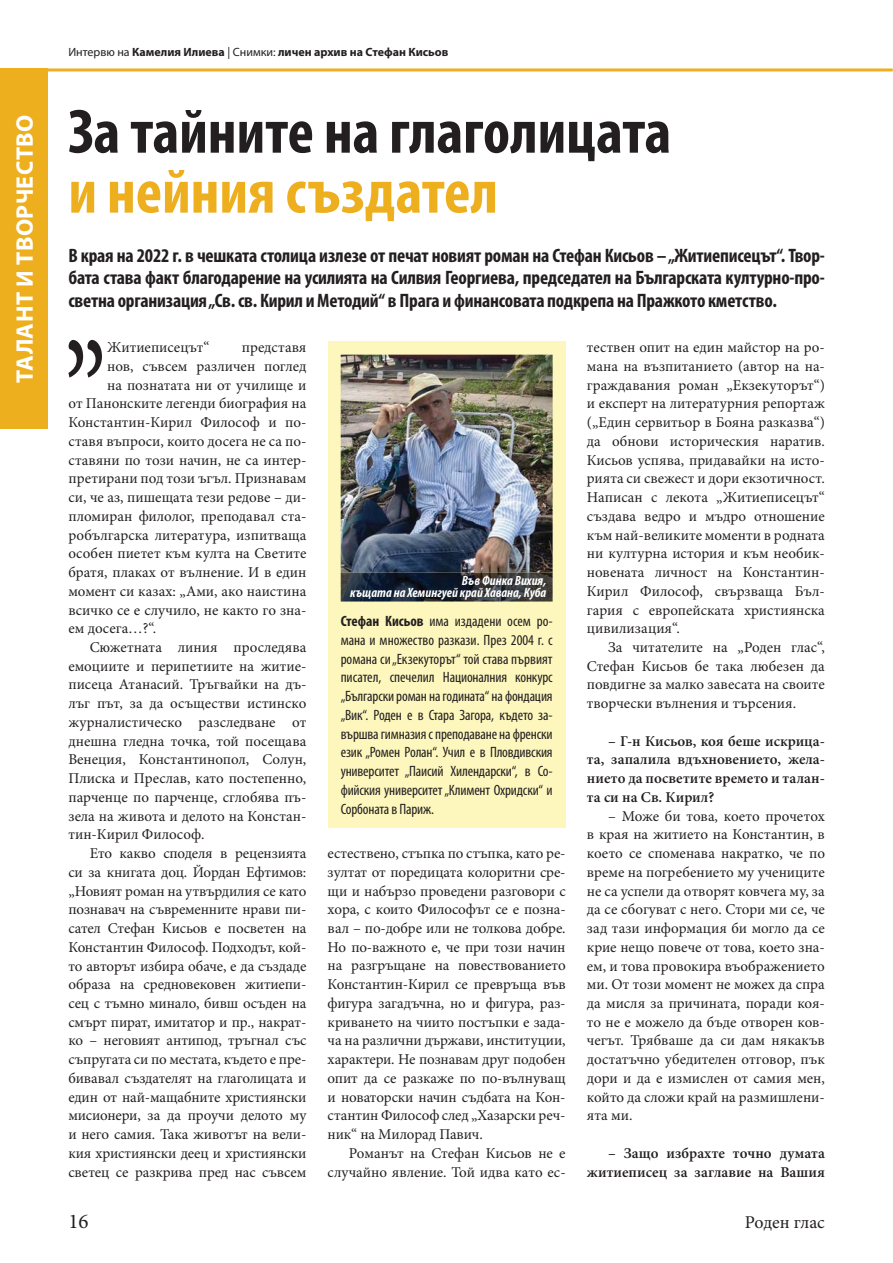
<style>
.page{position:relative;width:893px;height:1263px;background:#fff}
.page>*{position:absolute;margin:0;border:0;box-sizing:border-box;transform-origin:0 0}
.t1{font:158.25px "Minion Pro";color:#231f20;scale:.64 1}
.t2{font:700 condensed 63px "Myriad Pro";color:#231f20}
.t3{font:700 condensed 63px "Myriad Pro";color:#eeaf1f}
.t4{font:700 24px "Myriad Pro";letter-spacing:.02em;color:#fff}
.t5{font:21px "Minion Pro";color:#231f20}
.t6{font:700 condensed 19.5px/22.5px "Myriad Pro";letter-spacing:-.01em;color:#231f20;text-align:justify}
.t7{font:18px "Minion Pro";letter-spacing:-.005em;color:#231f20}
.t8{font:15px/18.8px "Minion Pro";color:#231f20;text-align:justify}
.t9{font:condensed 15px/18.8px "Myriad Pro";letter-spacing:-.01em;color:#231f20;text-align:justify}
.t10{font:600 15px/18.8px "Minion Pro";color:#231f20;text-align:justify}
.t11{font:italic 700 condensed 13.5px/12px "Myriad Pro";color:#fff;text-align:right}
.t12{font:700 12px "Myriad Pro";color:#231f20}
.s1{font-weight:400}
.s2{font-weight:700}
</style>
<div class="page">
<hr style="left:0;top:68px;width:892px;height:3px;background:#eeaf1f">
<div style="left:0;top:68px;width:47px;height:361px;background:#eeaf1f"></div>
<div style="left:328px;top:341px;width:238px;height:487px;background:#fdf7bd"></div>
<img style="left:341px;top:355px;width:212px;height:218px">
<img style="left:341px;top:573px;width:212px;height:29px">
<h3 class="t4" style="left:10px;top:383px;width:270px;rotate:-90deg">ТАЛАНТ И ТВОРЧЕСТВО</h3>
<p class="t12" style="left:68px;top:45px;width:381px"><span class="s1">Интервю на</span> Камелия Илиева <span class="s1">| Снимки:</span> личен архив на Стефан Кисьов</p>
<h2 class="t2" style="left:68px;top:94px;width:604px">За тайните на глаголицата</h2>
<h2 class="t3" style="left:68px;top:154px;width:431px">и нейния създател</h2>
<p class="t6" style="left:68px;top:244px;width:758px">В края на 2022 г. в чешката столица излезе от печат новият роман на Стефан Кисьов – „Житиеписецът“. Твор&shy;бата става факт благодарение на усилията на Силвия Георгиева, председател на Българската културно-про&shy;светна организация „Св. св. Кирил и Методий“ в Прага и финансовата подкрепа на Пражкото кметство.</p>
<h1 class="t1" style="left:63px;top:257px;width:70px">„</h1>
<p class="t8" style="left:107px;top:339px;width:104px">Житиеписецът“</p>
<p class="t8" style="left:242px;top:339px;width:66px">представя</p>
<p class="t8" style="left:587px;top:339px;width:240px">тествен опит на един майстор на ро&shy;мана на възпитанието (автор на на&shy;граждавания роман „Екзекуторът“) и експерт на литературния репортаж („Един сервитьор в Бояна разказва“) да обнови историческия наратив.<br>Кисьов успява, придавайки на исто&shy;рията си свежест и дори екзотичност.<br>Написан с лекота „Житиеписецът“ създава ведро и мъдро отношение към най-великите моменти в родната ни културна история и към необик&shy;новената личност на Константин-Кирил Философ, свързваща Бъл&shy;гария с европейската християнска цивилизация“.</p>
<p class="t8" style="left:587px;top:639px;width:240px;text-indent:21px">За читателите на „Роден глас“, Стефан Кисьов бе така любезен да повдигне за малко завесата на своите творчески вълнения и търсения.</p>
<p class="t10" style="left:587px;top:731px;width:239px;text-indent:21px">– Г-н Кисьов, коя беше искрица&shy;та, запалила вдъхновението, жела&shy;нието да посветите времето и талан&shy;та си на Св. Кирил?</p>
<p class="t8" style="left:587px;top:808px;width:240px;text-indent:21px">– Може би това, което прочетох в края на житието на Константин, в което се споменава накратко, че по време на погребението му учениците не са успели да отворят ковчега му, за да се сбогуват с него. Стори ми се, че зад тази информация би могло да се крие нещо повече от това, което зна&shy;ем, и това провокира въображението ми. От този момент не можех да спра да мисля за причината, поради коя&shy;то не е можело да бъде отворен ков&shy;чегът. Трябваше да си дам някакъв достатъчно убедителен отговор, пък дори и да е измислен от самия мен, който да сложи край на размишлени&shy;ята ми.</p>
<p class="t10" style="left:587px;top:1143px;width:240px;text-align:right">– Защо избрахте точно думата житиеписец за заглавие на Вашия</p>
<p class="t8" style="left:107px;top:358px;width:201px">нов, съвсем различен поглед</p>
<p class="t8" style="left:107px;top:377px;width:201px">на познатата ни от училище и</p>
<p class="t8" style="left:68px;top:395px;width:239px">от Панонските легенди биография на</p>
<p class="t8" style="left:68px;top:414px;width:239px">Константин-Кирил Философ и по-</p>
<p class="t8" style="left:68px;top:433px;width:239px">ставя въпроси, които досега не са по-</p>
<p class="t8" style="left:68px;top:452px;width:239px">ставяни по този начин, не са интер-</p>
<p class="t8" style="left:68px;top:470px;width:239px">претирани под този ъгъл. Признавам</p>
<p class="t8" style="left:68px;top:489px;width:239px">си, че аз, пишещата тези редове – ди-</p>
<p class="t8" style="left:68px;top:508px;width:239px">пломиран филолог, преподавал ста-</p>
<p class="t8" style="left:68px;top:527px;width:239px">робългарска литература, изпитваща</p>
<p class="t8" style="left:68px;top:545px;width:239px">особен пиетет към култа на Светите</p>
<p class="t8" style="left:68px;top:564px;width:239px">братя, плаках от вълнение. И в един</p>
<p class="t8" style="left:68px;top:583px;width:239px">момент си казах: „Ами, ако наистина</p>
<p class="t8" style="left:68px;top:602px;width:239px">всичко се е случило, не както го зна-</p>
<p class="t8" style="left:68px;top:620px;width:89px">ем досега…?“.</p>
<p class="t8" style="left:90px;top:639px;width:218px">Сюжетната линия проследява</p>
<p class="t8" style="left:68px;top:658px;width:239px">емоциите и перипетиите на житие-</p>
<p class="t8" style="left:68px;top:676px;width:240px">писеца Атанасий. Тръгвайки на дъ-</p>
<p class="t8" style="left:68px;top:695px;width:239px">лъг път, за да осъществи истинско</p>
<p class="t8" style="left:68px;top:714px;width:239px">журналистическо разследване от</p>
<p class="t8" style="left:68px;top:733px;width:239px">днешна гледна точка, той посещава</p>
<p class="t8" style="left:68px;top:751px;width:239px">Венеция, Константинопол, Солун,</p>
<p class="t8" style="left:68px;top:770px;width:239px">Плиска и Преслав, като постепенно,</p>
<p class="t8" style="left:68px;top:789px;width:240px">парченце по парченце, сглобява пъ-</p>
<p class="t8" style="left:68px;top:808px;width:240px">зела на живота и делото на Констан-</p>
<p class="t8" style="left:68px;top:826px;width:138px">тин-Кирил Философ.</p>
<p class="t8" style="left:90px;top:845px;width:218px">Ето какво споделя в рецензията</p>
<p class="t8" style="left:68px;top:864px;width:239px">си за книгата доц. Йордан Ефтимов:</p>
<p class="t8" style="left:68px;top:883px;width:239px">„Новият роман на утвърдилия се като</p>
<p class="t8" style="left:68px;top:901px;width:239px">познавач на съвременните нрави пи-</p>
<p class="t8" style="left:68px;top:920px;width:239px">сател Стефан Кисьов е посветен на</p>
<p class="t8" style="left:68px;top:939px;width:239px">Константин Философ. Подходът, кой-</p>
<p class="t8" style="left:68px;top:958px;width:239px">то авторът избира обаче, е да създаде</p>
<p class="t8" style="left:68px;top:976px;width:239px">образа на средновековен житиепи-</p>
<p class="t8" style="left:68px;top:995px;width:239px">сец с тъмно минало, бивш осъден на</p>
<p class="t8" style="left:68px;top:1014px;width:239px">смърт пират, имитатор и пр., накрат-</p>
<p class="t8" style="left:68px;top:1032px;width:239px">ко – неговият антипод, тръгнал със</p>
<p class="t8" style="left:68px;top:1051px;width:239px">съпругата си по местата, където е пре-</p>
<p class="t8" style="left:68px;top:1070px;width:239px">бивавал създателят на глаголицата и</p>
<p class="t8" style="left:68px;top:1089px;width:239px">един от най-мащабните християнски</p>
<p class="t8" style="left:68px;top:1107px;width:239px">мисионери, за да проучи делото му</p>
<p class="t8" style="left:68px;top:1126px;width:239px">и него самия. Така животът на вели-</p>
<p class="t8" style="left:68px;top:1145px;width:239px">кия християнски деец и християнски</p>
<p class="t8" style="left:68px;top:1164px;width:239px">светец се разкрива пред нас съвсем</p>
<p class="t11" style="left:350px;top:575px;width:198px">Във Финка Вихия,<br>къщата на Хемингуей край Хавана, Куба</p>
<p class="t9" style="left:341px;top:612px;width:214px"><span class="s2">Стефан Кисьов</span> има издадени осем ро&shy;мана и множество разкази. През 2004 г. с романа си „Екзекуторът“ той става първият писател, спечелил Националния конкурс „Български роман на годината“ на фондация „Вик“. Роден е в Стара Загора, където за&shy;вършва гимназия с преподаване на френски език „Ромен Ролан“. Учил е в Пловдивския университет „Паисий Хилендарски“, в Со&shy;фийския университет „Климент Охридски“ и Сорбоната в Париж.</p>
<p class="t8" style="left:328px;top:845px;width:240px">естествено, стъпка по стъпка, като ре&shy;зултат от поредицата колоритни сре&shy;щи и набързо проведени разговори с хора, с които Философът се е позна&shy;вал – по-добре или не толкова добре.<br>Но по-важното е, че при този начин на разгръщане на повествованието Константин-Кирил се превръща във фигура загадъчна, но и фигура, раз&shy;криването на чиито постъпки е зада&shy;ча на различни държави, институции, характери. Не познавам друг подобен опит да се разкаже по по-вълнуващ и новаторски начин съдбата на Кон&shy;стантин Философ след „Хазарски реч&shy;ник“ на Милорад Павич.</p>
<p class="t8" style="left:328px;top:1145px;width:239px;text-align:right">Романът на Стефан Кисьов не е случайно явление. Той идва като ес-</p>
<h3 class="t5" style="left:68px;top:1214px;width:22px">16</h3>
<p class="t7" style="left:745px;top:1216px;width:81px">Роден глас</p>
</div>
